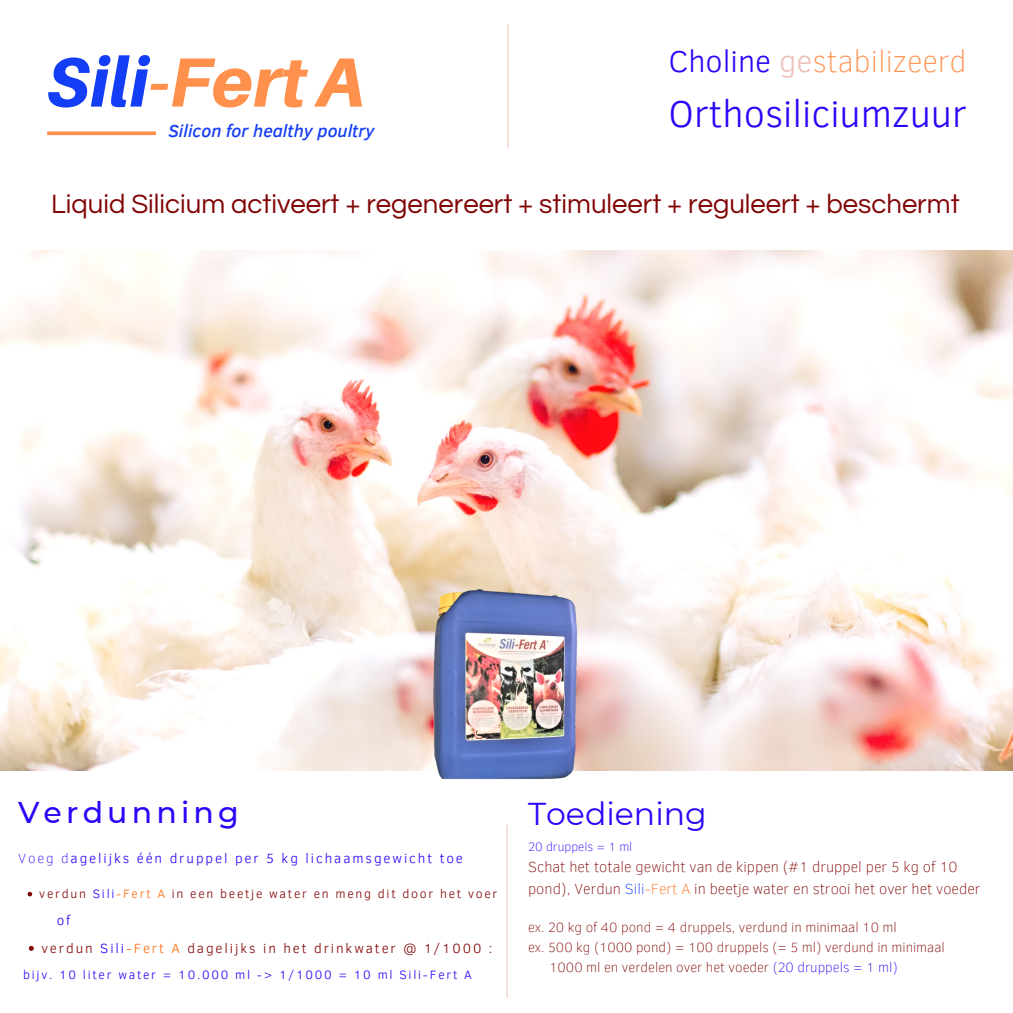
<style>
.page{position:relative;width:1013px;height:1013px;background:#fff}
.page>*{position:absolute;margin:0;border:0;box-sizing:border-box;transform-origin:0 0}
.t1{font:italic 800 69.75px "Aileron";color:#ff914d}
.t2{font:300 38.25px "Clear Sans";color:#2806f8}
.t3{font:31.5px "Montserrat";color:#2806f8}
.t4{font:100 30.88px "Clear Sans";color:#ff914d}
.t5{font:500 30px "Montserrat";letter-spacing:.14em;color:#2806f8}
.t6{font:27.5px "Questrial";color:#810505}
.t7{font:italic 500 17.75px "Clear Sans";color:#143df6}
.t8{font:100 15px/21.6px "Clear Sans";color:#810505}
.t9{font:100 13.75px "Clear Sans";color:#810505}
.t10{font:300 13.75px "Clear Sans";letter-spacing:.14em;color:#2806f8}
.t11{font:300 13.75px "Clear Sans";letter-spacing:.14em;color:#810505}
.t12{font:300 12.5px "Clear Sans";letter-spacing:.14em;color:#810505}
.t13{font:300 12.5px "Clear Sans";letter-spacing:.14em;color:#2806f8}
.t14{font:100 12.5px "Clear Sans";color:#2806f8}
.s1{color:#143df6}
.s2{font-weight:300;color:#2806f8}
.s3{font-weight:300;color:#edc2b8}
.s4{font-weight:100}
.s5{color:#2806f8}
.s6{color:#fd6d12}
</style>
<div class="page">
<hr style="left:507px;top:25px;width:1px;height:123px;background:#edc2b8">
<hr style="left:506px;top:825px;width:1px;height:172px;background:#edc2b8">
<img style="left:0;top:251px;width:1012px;height:519px">
<img style="left:429px;top:588px;width:155px;height:192px">
<svg style="left:47px;top:131px;width:109px;height:4px"></svg>
<svg style="left:28px;top:891px;width:4px;height:5px"></svg>
<svg style="left:29px;top:945px;width:5px;height:5px"></svg>
<h1 class="t1" style="left:47px;top:39px;width:319px"><span class="s1">Sili</span>-FertA</h1>
<p class="t7" style="left:168px;top:118px;width:207px">Silicon for healthy poultry</p>
<h3 class="t4" style="left:668px;top:39px;width:299px"><span class="s2">Choline</span> <span class="s3">ge</span>stabilizeerd</h3>
<h2 class="t2" style="left:668px;top:86px;width:300px">Orthosiliciumzuur</h2>
<h3 class="t6" style="left:51px;top:191px;width:909px">Liquid Silicium activeert + regenereert + stimuleert + reguleert + beschermt</h3>
<h3 class="t5" style="left:18px;top:794px;width:222px">Verdunning</h3>
<p class="t10" style="left:18px;top:847px;width:446px"><span class="s4">Voeg d</span>agelijks één druppel per 5 kg lichaamsgewicht toe</p>
<p class="t12" style="left:39px;top:885px;width:459px">verdun <span class="s5">Sili</span><span class="s6">-Fert A</span> in een beetje water en meng dit door het voer</p>
<p class="t10" style="left:57px;top:910px;width:15px">of</p>
<p class="t11" style="left:41px;top:938px;width:452px">verdun <span class="s5">Sili</span><span class="s6">-Fert A</span> dagelijks in het drinkwater @ 1/1000 :</p>
<p class="t13" style="left:23px;top:965px;width:450px">bijv. 10 liter water = 10.000 ml -&gt; 1/1000 = 10 ml Sili-Fert A</p>
<h3 class="t3" style="left:528px;top:794px;width:180px">Toediening</h3>
<p class="t14" style="left:528px;top:837px;width:106px">20 druppels = 1 ml</p>
<p class="t8" style="left:528px;top:855px;width:454px">Schat het totale gewicht van de kippen (#1 druppel per 5 kg of 10 pond), Verdun <span class="s1">Sili</span><span class="s6">-Fert A</span> in beetje water en strooi het over het voeder</p>
<p class="t9" style="left:528px;top:917px;width:370px">ex. 20 kg of 40 pond = 4 druppels, verdund in minimaal 10 ml</p>
<p class="t9" style="left:528px;top:937px;width:418px">ex. 500 kg (1000 pond) = 100 druppels (= 5 ml) verdund in minimaal</p>
<p class="t9" style="left:549px;top:957px;width:350px">1000 ml en verdelen over het voeder <span class="s5">(20 druppels = 1 ml)</span></p>
</div>
